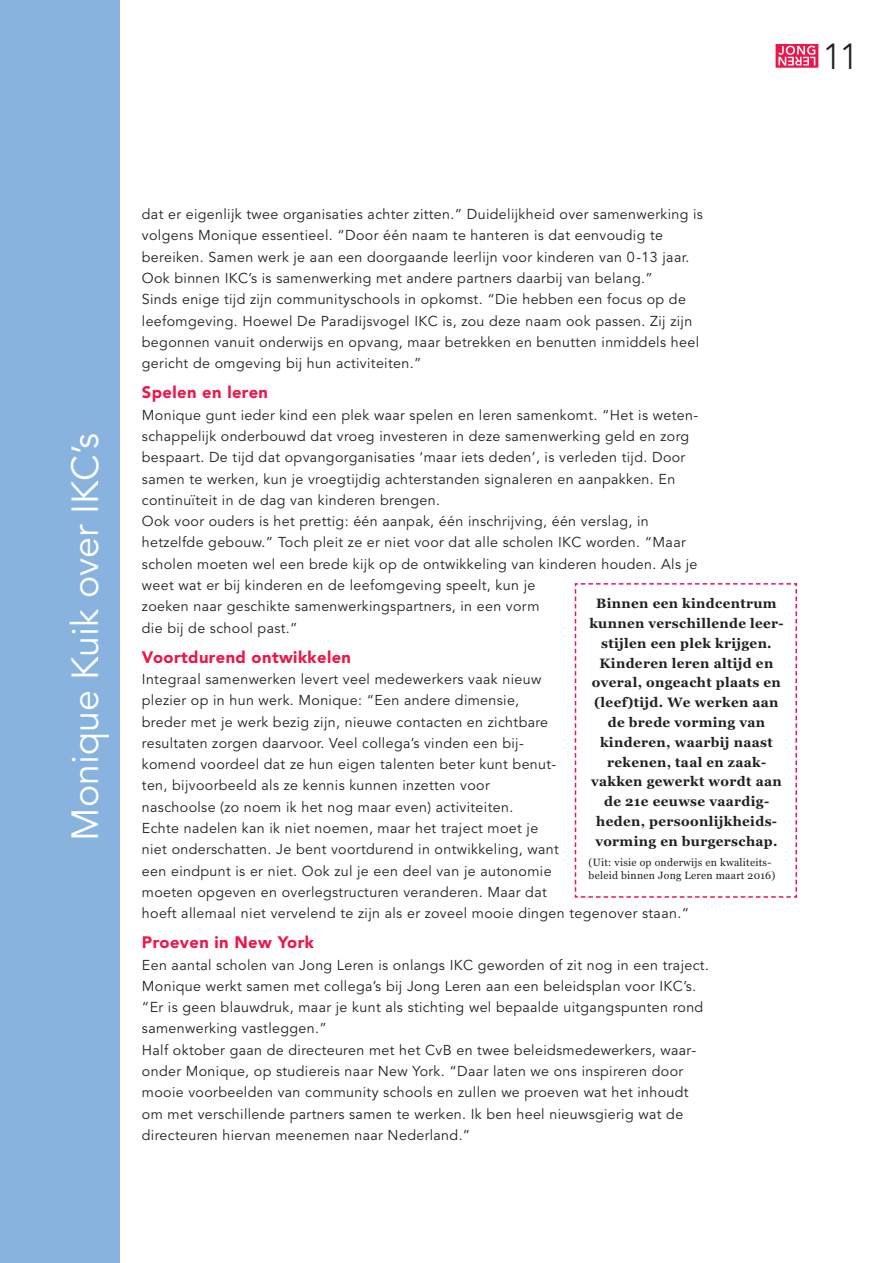
<style>
.page{position:relative;width:893px;height:1263px;background:#fff}
.page>*{position:absolute;margin:0;border:0;box-sizing:border-box;transform-origin:0 0}
.t1{font:37.5px "Avenir";color:#fff}
.t2{font:300 36px "Avenir";color:#231f20}
.t3{font:900 16.5px "Avenir";letter-spacing:.025em;color:#ed164b}
.t4{font:14.25px/21.3px "Avenir";letter-spacing:.025em;color:#231f20}
.t5{font:700 13.5px/19.8px "Georgia";letter-spacing:.025em;color:#231f20;text-align:center}
.t6{font:10.5px/13.8px "Georgia";letter-spacing:.025em;color:#231f20}
</style>
<div class="page">
<div style="left:0;top:0;width:119px;height:1263px;background:#88b3df"></div>
<svg style="left:777px;top:45px;width:40px;height:22px"></svg>
<svg style="left:778px;top:46px;width:37px;height:19px"></svg>
<div style="left:775px;top:43px;width:44px;height:26px;border:1px solid #fff"></div>
<svg style="left:574px;top:583px;width:223px;height:315px"></svg>
<h2 class="t2" style="left:823px;top:41px;width:37px">11</h2>
<h1 class="t1" style="left:70px;top:841px;width:409px;rotate:-90deg">Monique Kuik over IKC’s</h1>
<p class="t4" style="left:142px;top:205px;width:563px">dat er eigenlijk twee organisaties achter zitten.” Duidelijkheid over samen werking is volgens Monique essentieel. “Door één naam te hanteren is dat eenvoudig te bereiken. Samen werk je aan een doorgaande leerlijn voor kinderen van 0-13 jaar.<br>Ook binnen IKC’s is samenwerking met andere partners daarbij van belang.”<br>Sinds enige tijd zijn communityschools in opkomst. “Die hebben een focus op de leefomgeving. Hoewel De Paradijsvogel IKC is, zou deze naam ook passen. Zij zijn begonnen vanuit onderwijs en opvang, maar betrekken en benutten inmiddels heel gericht de omgeving bij hun activiteiten.”</p>
<p class="t3" style="left:142px;top:386px;width:128px">Spelen en leren</p>
<p class="t4" style="left:142px;top:406px;width:558px">Monique gunt ieder kind een plek waar spelen en leren samenkomt. “Het is weten&shy;schappelijk onderbouwd dat vroeg investeren in deze samenwerking geld en zorg bespaart. De tijd dat opvangorganisaties ‘maar iets deden’, is verleden tijd. Door samen te werken, kun je vroegtijdig achterstanden signaleren en aanpakken. En continuïteit in de dag van kinderen brengen.<br>Ook voor ouders is het prettig: één aanpak, één inschrijving, één verslag, in hetzelfde gebouw.” Toch pleit ze er niet voor dat alle scholen IKC worden. “Maar scholen moeten wel een brede kijk op de ontwikkeling van kinderen houden. Als je weet wat er bij kinderen en de leefomgeving speelt, kun je<br>zoeken naar geschikte samenwerkingspartners, in een vorm<br>die bij de school past.”</p>
<p class="t3" style="left:142px;top:650px;width:211px">Voortdurend ontwikkelen</p>
<p class="t4" style="left:142px;top:670px;width:549px">Integraal samenwerken levert veel medewerkers vaak nieuw<br>plezier op in hun werk. Monique: “Een andere dimensie,<br>breder met je werk bezig zijn, nieuwe contacten en zichtbare<br>resultaten zorgen daarvoor. Veel collega’s vinden een bij -<br>komend voordeel dat ze hun eigen talenten beter kunt benut-<br>ten, bijvoorbeeld als ze kennis kunnen inzetten voor<br>naschoolse (zo noem ik het nog maar even) activiteiten.<br>Echte nadelen kan ik niet noemen, maar het traject moet je<br>niet onderschatten. Je bent voortdurend in ontwikkeling, want<br>een eindpunt is er niet. Ook zul je een deel van je autonomie<br>moeten opgeven en overlegstructuren veranderen. Maar dat<br>hoeft allemaal niet vervelend te zijn als er zoveel mooie dingen tegenover staan.“</p>
<p class="t3" style="left:142px;top:936px;width:174px">Proeven in New York</p>
<p class="t4" style="left:142px;top:955px;width:569px">Een aantal scholen van Jong Leren is onlangs IKC geworden of zit nog in een traject.<br>Monique werkt samen met collega’s bij Jong Leren aan een beleidsplan voor IKC’s. “Er is geen blauwdruk, maar je kunt als stichting wel bepaalde uitgangspunten rond samenwerking vastleggen.”<br>Half oktober gaan de directeuren met het CvB en twee beleidsmedewerkers, waar - onder Monique, op studiereis naar New York. “Daar laten we ons inspireren door mooie voorbeelden van community schools en zullen we proeven wat het inhoudt om met verschillende partners samen te werken. Ik ben heel nieuwsgierig wat de directeuren hiervan meenemen naar Nederland.”</p>
<p class="t5" style="left:589px;top:595px;width:196px">Binnen een kindcentrum kunnen verschillende leer&shy;stijlen een plek krijgen.<br>Kinderen leren altijd en overal, ongeacht plaats en (leef)tijd. We werken aan de brede vorming van kinderen, waarbij naast rekenen, taal en zaak - vakken gewerkt wordt aan de 21e eeuwse vaardig - heden, persoonlijkheids&shy;vorming en burgerschap.</p>
<p class="t6" style="left:589px;top:856px;width:188px">(Uit: visie op onderwijs en kwaliteits&shy;beleid binnen Jong Leren maart 2016)</p>
</div>
